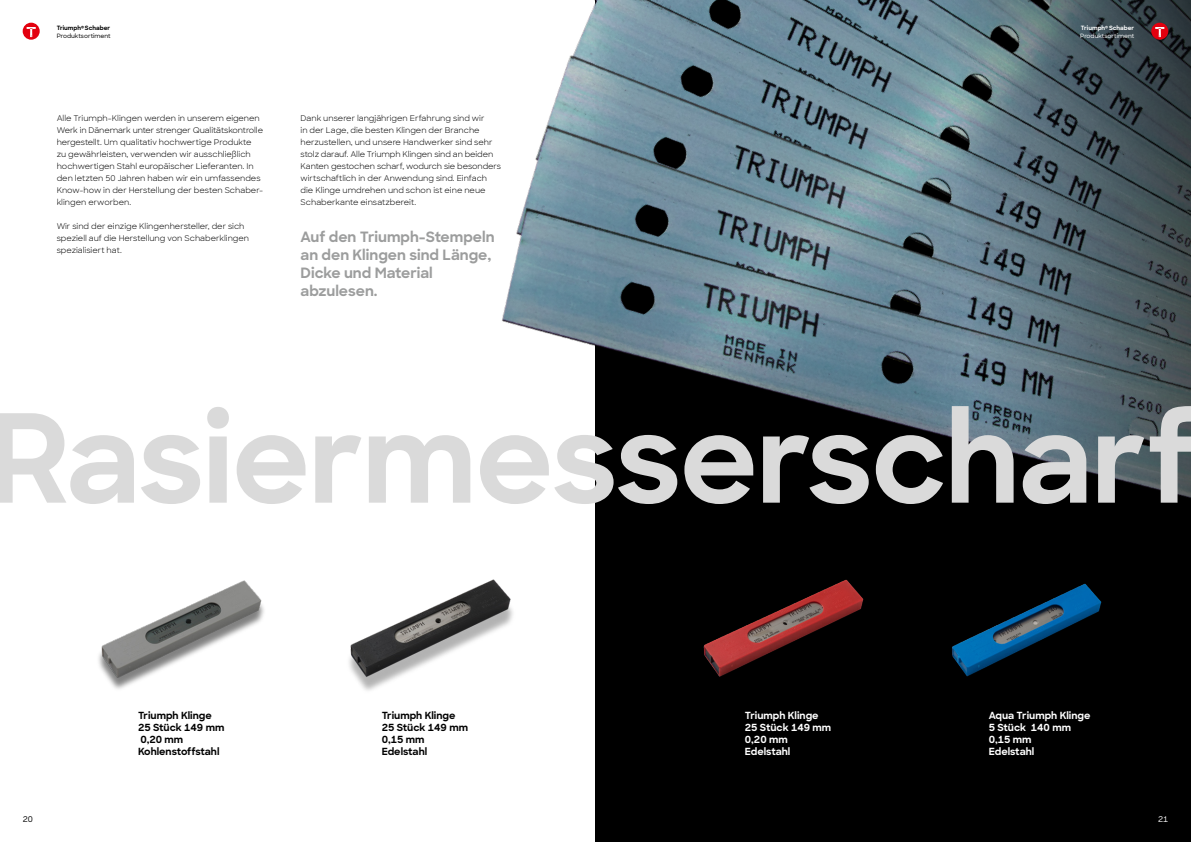
<style>
.page{position:relative;width:1191px;height:842px;background:#fff}
.page>*{position:absolute;margin:0;border:0;box-sizing:border-box;transform-origin:0 0}
.t1{font:700 122.5px "Sharp Sans";letter-spacing:-.01em;color:#dadada}
.t2{font:700 14.5px/18px "Sharp Sans";color:#9c9d9d}
.t3{font:700 10px/12px "Sharp Sans";color:#000}
.t4{font:700 10px/12px "Sharp Sans";color:#fff}
.t5{font:8px/12px "Sharp Sans";color:#000}
.t6{font:500 8px "Sharp Sans";color:#fff}
.t7{font:500 8px "Sharp Sans";color:#000}
.t8{font:500 6px/8px "Sharp Sans";color:#fff}
.t9{font:500 6px/8px "Sharp Sans";color:#000}
.s1{font-weight:700}
</style>
<div class="page">
<div style="left:595px;top:0;width:596px;height:842px;background:#000"></div>
<img style="left:952px;top:600px;width:150px;height:77px">
<img style="left:98px;top:580px;width:166px;height:109px">
<img style="left:703px;top:600px;width:160px;height:77px">
<img style="left:349px;top:579px;width:164px;height:112px">
<img style="left:494px;top:0;width:606px;height:600px">
<svg style="left:595px;top:0;width:596px;height:554px"></svg>
<div style="left:1151px;top:23px;width:17px;height:17px;background:#e3000f;border-radius:50%"></div>
<svg style="left:1155px;top:27px;width:9px;height:10px"></svg>
<div style="left:23px;top:23px;width:17px;height:17px;background:#e3000f;border-radius:50%"></div>
<svg style="left:27px;top:27px;width:9px;height:10px"></svg>
<p class="t9" style="left:57px;top:24px;width:55px"><span class="s1">Triumph</span><sup>®</sup> <span class="s1">Schaber<br></span>Produktsortiment</p>
<p class="t5" style="left:57px;top:112px;width:208px">Alle Triumph-Klingen werden in unserem eigenen Werk in Dänemark unter strenger Qualitätskontrolle hergestellt. Um qualitativ hochwertige Produkte<br>zu gewährleisten, verwenden wir ausschließlich hochwertigen Stahl europäischer Lieferanten. In den letzten 50 Jahren haben wir ein umfassendes Know-how in der Herstellung der besten Schaber&shy;klingen erworben.</p>
<p class="t5" style="left:57px;top:220px;width:194px">Wir sind der einzige Klingenhersteller, der sich speziell auf die Herstellung von Schaberklingen spezialisiert hat.</p>
<p class="t5" style="left:300px;top:112px;width:202px">Dank unserer langjährigen Erfahrung sind wir<br>in der Lage, die besten Klingen der Branche herzustellen, und unsere Handwerker sind sehr stolz darauf. Alle Triumph Klingen sind an beiden Kanten gestochen scharf, wodurch sie besonders wirtschaftlich in der Anwendung sind. Einfach die Klinge umdrehen und schon ist eine neue Schaberkante einsatzbereit.</p>
<h2 class="t2" style="left:300px;top:227px;width:195px">Auf den Triumph-Stempeln an den Klingen sind Länge,<br>Dicke und Material abzulesen.</h2>
<p class="t8" style="left:1080px;top:24px;width:55px"><span class="s1">Triumph</span><sup>®</sup> <span class="s1">Schaber<br></span>Produktsortiment</p>
<h1 class="t1" style="left:-12px;top:367px;width:1211px">Rasiermesserscharf</h1>
<p class="t7" style="left:23px;top:813px;width:12px">20</p>
<p class="t3" style="left:138px;top:709px;width:88px">Triumph Klinge<br>25 Stück 149 mm<br>0,20 mm<br>Kohlenstoffstahl</p>
<p class="t3" style="left:382px;top:709px;width:88px">Triumph Klinge<br>25 Stück 149 mm<br>0,15 mm<br>Edelstahl</p>
<p class="t4" style="left:745px;top:709px;width:88px">Triumph Klinge<br>25 Stück 149 mm<br>0,20 mm<br>Edelstahl</p>
<p class="t4" style="left:988px;top:709px;width:103px">Aqua Triumph Klinge<br>5 Stück 140 mm<br>0,15 mm<br>Edelstahl</p>
<p class="t6" style="left:1158px;top:813px;width:12px">21</p>
</div>
